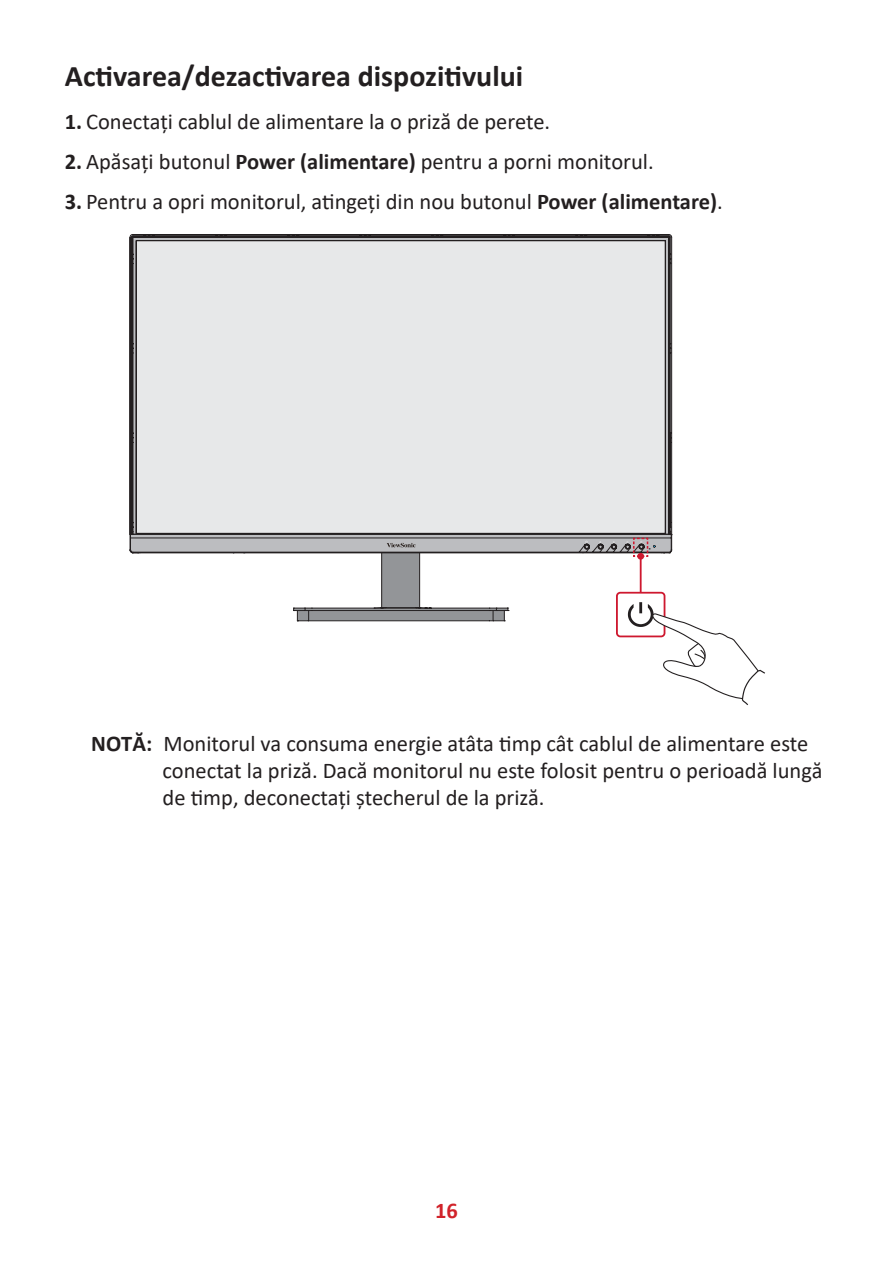
<style>
.page{position:relative;width:893px;height:1263px;background:#fff}
.page>*{position:absolute;margin:0;border:0;box-sizing:border-box;transform-origin:0 0}
.t1{font:700 30px "Calibri";color:#231f20}
.t2{font:22.5px/27px "Calibri";color:#231f20}
.t3{font:700 22.5px "Calibri";color:#d1232a}
.s1{font-weight:700}
</style>
<div class="page">
<svg style="left:293px;top:608px;width:335px;height:13px"></svg>
<svg style="left:130px;top:234px;width:542px;height:374px"></svg>
<div style="left:616px;top:592px;width:49px;height:45px;border:2px solid #ce182f;border-radius:3px"></div>
<svg style="left:628px;top:602px;width:137px;height:103px"></svg>
<hr style="left:640px;top:556px;width:2px;height:37px;background:#ce182f">
<svg style="left:584px;top:537px;width:71px;height:21px"></svg>
<h1 class="t1" style="left:65px;top:55px;width:460px">Activarea/dezactivarea dispozitivului</h1>
<p class="t2" style="left:65px;top:108px;width:487px"><span class="s1">1.</span> Conectați cablul de alimentare la o priză de perete.</p>
<p class="t2" style="left:65px;top:147px;width:590px"><span class="s1">2.</span> Apăsați butonul <span class="s1">Power (alimentare)</span> pentru a porni monitorul.</p>
<p class="t2" style="left:65px;top:187px;width:659px"><span class="s1">3.</span> Pentru a opri monitorul, atingeți din nou butonul <span class="s1">Power (alimentare)</span>.</p>
<p class="t2" style="left:163px;top:729px;width:661px;text-indent:-71px"><span class="s1">NOTĂ:</span> Monitorul va consuma energie atâta timp cât cablul de alimentare este conectat la priză. Dacă monitorul nu este folosit pentru o perioadă lungă de timp, deconectați ștecherul de la priză.</p>
<p class="t3" style="left:435px;top:1194px;width:24px">16</p>
</div>
